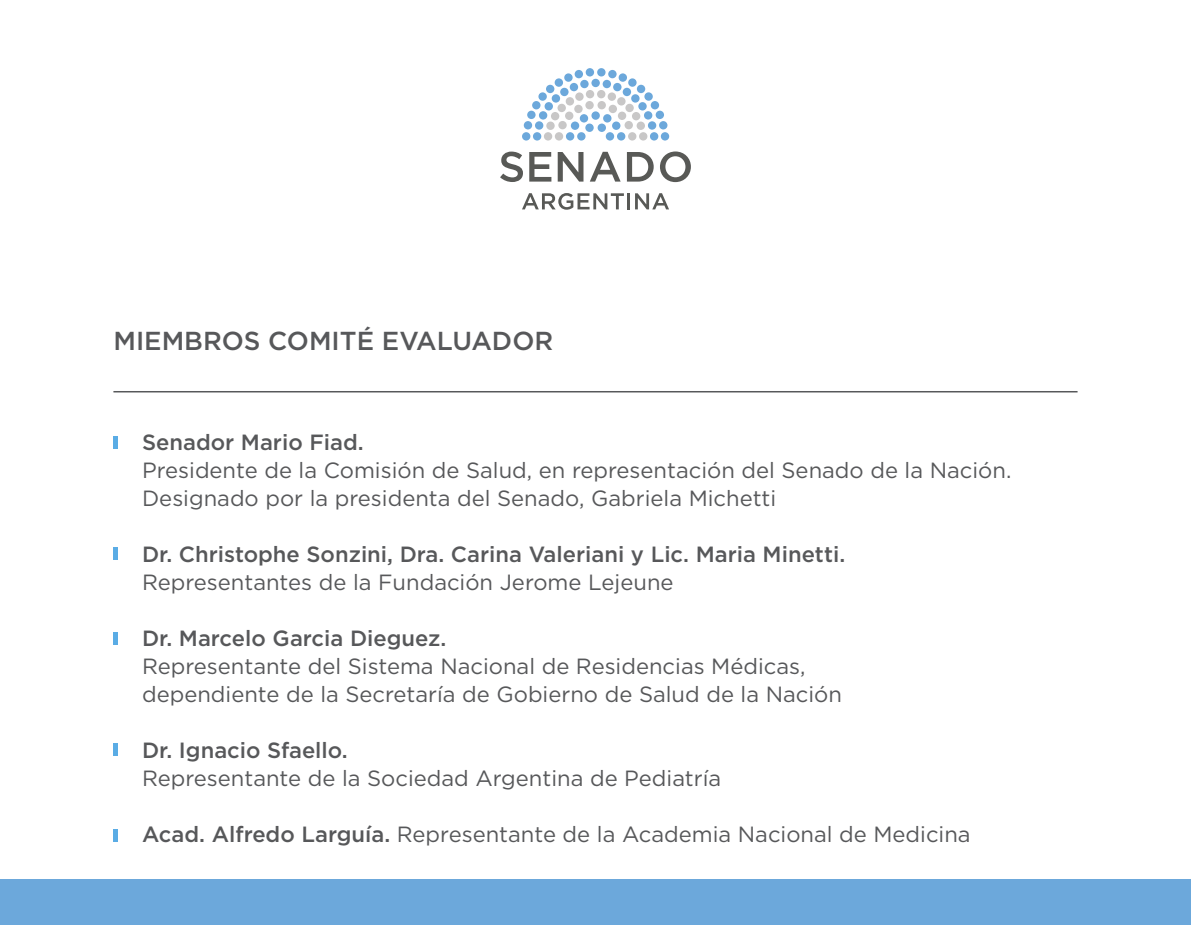
<style>
.page{position:relative;width:1191px;height:925px;background:#fff}
.page>*{position:absolute;margin:0;border:0;box-sizing:border-box;transform-origin:0 0}
.t1{font:500 26px "Gotham";color:#57585a}
.t2{font:22px/28px "Gotham";color:#57585a}
.t3{font:500 22px "Gotham";color:#57585a}
.s1{font-weight:500}
</style>
<div class="page">
<hr style="left:113px;top:391px;width:964px;height:1px;background:#57585a">
<div style="left:617px;top:132px;width:8px;height:9px;background:#6ca8db;border-radius:50%"></div>
<div style="left:612px;top:122px;width:8px;height:8px;background:#6ca8db;border-radius:50%"></div>
<div style="left:603px;top:114px;width:8px;height:9px;background:#6ca8db;border-radius:50%"></div>
<div style="left:591px;top:111px;width:9px;height:9px;background:#6ca8db;border-radius:50%"></div>
<div style="left:580px;top:114px;width:8px;height:9px;background:#6ca8db;border-radius:50%"></div>
<div style="left:571px;top:122px;width:8px;height:8px;background:#6ca8db;border-radius:50%"></div>
<div style="left:566px;top:132px;width:8px;height:9px;background:#6ca8db;border-radius:50%"></div>
<div style="left:606px;top:132px;width:8px;height:9px;background:#6ca8db;border-radius:50%"></div>
<div style="left:597px;top:124px;width:9px;height:8px;background:#6ca8db;border-radius:50%"></div>
<div style="left:585px;top:124px;width:8px;height:8px;background:#6ca8db;border-radius:50%"></div>
<div style="left:577px;top:132px;width:8px;height:9px;background:#6ca8db;border-radius:50%"></div>
<div style="left:639px;top:132px;width:8px;height:9px;background:#c8c7c7;border-radius:50%"></div>
<div style="left:636px;top:122px;width:9px;height:8px;background:#c8c7c7;border-radius:50%"></div>
<div style="left:632px;top:112px;width:8px;height:8px;background:#c8c7c7;border-radius:50%"></div>
<div style="left:625px;top:104px;width:9px;height:8px;background:#c8c7c7;border-radius:50%"></div>
<div style="left:617px;top:97px;width:8px;height:9px;background:#c8c7c7;border-radius:50%"></div>
<div style="left:607px;top:92px;width:9px;height:9px;background:#c8c7c7;border-radius:50%"></div>
<div style="left:597px;top:90px;width:8px;height:8px;background:#c8c7c7;border-radius:50%"></div>
<div style="left:586px;top:90px;width:8px;height:8px;background:#c8c7c7;border-radius:50%"></div>
<div style="left:575px;top:92px;width:8px;height:9px;background:#c8c7c7;border-radius:50%"></div>
<div style="left:566px;top:97px;width:8px;height:9px;background:#c8c7c7;border-radius:50%"></div>
<div style="left:557px;top:104px;width:9px;height:8px;background:#c8c7c7;border-radius:50%"></div>
<div style="left:551px;top:112px;width:8px;height:8px;background:#c8c7c7;border-radius:50%"></div>
<div style="left:546px;top:122px;width:8px;height:8px;background:#c8c7c7;border-radius:50%"></div>
<div style="left:544px;top:132px;width:8px;height:9px;background:#c8c7c7;border-radius:50%"></div>
<div style="left:628px;top:132px;width:8px;height:9px;background:#c8c7c7;border-radius:50%"></div>
<div style="left:624px;top:121px;width:9px;height:8px;background:#c8c7c7;border-radius:50%"></div>
<div style="left:618px;top:112px;width:8px;height:8px;background:#c8c7c7;border-radius:50%"></div>
<div style="left:608px;top:105px;width:9px;height:8px;background:#c8c7c7;border-radius:50%"></div>
<div style="left:597px;top:101px;width:9px;height:8px;background:#c8c7c7;border-radius:50%"></div>
<div style="left:585px;top:101px;width:9px;height:8px;background:#c8c7c7;border-radius:50%"></div>
<div style="left:574px;top:105px;width:8px;height:8px;background:#c8c7c7;border-radius:50%"></div>
<div style="left:565px;top:112px;width:8px;height:8px;background:#c8c7c7;border-radius:50%"></div>
<div style="left:558px;top:121px;width:9px;height:8px;background:#c8c7c7;border-radius:50%"></div>
<div style="left:555px;top:132px;width:8px;height:9px;background:#c8c7c7;border-radius:50%"></div>
<div style="left:661px;top:132px;width:8px;height:9px;background:#6ca8db;border-radius:50%"></div>
<div style="left:659px;top:121px;width:8px;height:8px;background:#6ca8db;border-radius:50%"></div>
<div style="left:655px;top:111px;width:9px;height:8px;background:#6ca8db;border-radius:50%"></div>
<div style="left:650px;top:101px;width:9px;height:8px;background:#6ca8db;border-radius:50%"></div>
<div style="left:644px;top:92px;width:9px;height:9px;background:#6ca8db;border-radius:50%"></div>
<div style="left:637px;top:85px;width:8px;height:8px;background:#6ca8db;border-radius:50%"></div>
<div style="left:628px;top:78px;width:8px;height:9px;background:#6ca8db;border-radius:50%"></div>
<div style="left:618px;top:73px;width:9px;height:9px;background:#6ca8db;border-radius:50%"></div>
<div style="left:608px;top:70px;width:8px;height:8px;background:#6ca8db;border-radius:50%"></div>
<div style="left:597px;top:68px;width:8px;height:8px;background:#6ca8db;border-radius:50%"></div>
<div style="left:585px;top:68px;width:9px;height:8px;background:#6ca8db;border-radius:50%"></div>
<div style="left:574px;top:70px;width:9px;height:8px;background:#6ca8db;border-radius:50%"></div>
<div style="left:564px;top:73px;width:8px;height:9px;background:#6ca8db;border-radius:50%"></div>
<div style="left:554px;top:78px;width:9px;height:9px;background:#6ca8db;border-radius:50%"></div>
<div style="left:546px;top:85px;width:8px;height:8px;background:#6ca8db;border-radius:50%"></div>
<div style="left:538px;top:92px;width:9px;height:9px;background:#6ca8db;border-radius:50%"></div>
<div style="left:532px;top:101px;width:8px;height:8px;background:#6ca8db;border-radius:50%"></div>
<div style="left:527px;top:111px;width:8px;height:8px;background:#6ca8db;border-radius:50%"></div>
<div style="left:524px;top:121px;width:8px;height:8px;background:#6ca8db;border-radius:50%"></div>
<div style="left:522px;top:132px;width:8px;height:9px;background:#6ca8db;border-radius:50%"></div>
<div style="left:650px;top:132px;width:8px;height:9px;background:#6ca8db;border-radius:50%"></div>
<div style="left:648px;top:121px;width:8px;height:9px;background:#6ca8db;border-radius:50%"></div>
<div style="left:644px;top:111px;width:8px;height:9px;background:#6ca8db;border-radius:50%"></div>
<div style="left:638px;top:102px;width:8px;height:8px;background:#6ca8db;border-radius:50%"></div>
<div style="left:631px;top:94px;width:8px;height:9px;background:#6ca8db;border-radius:50%"></div>
<div style="left:622px;top:88px;width:9px;height:8px;background:#6ca8db;border-radius:50%"></div>
<div style="left:613px;top:83px;width:8px;height:8px;background:#6ca8db;border-radius:50%"></div>
<div style="left:602px;top:80px;width:9px;height:8px;background:#6ca8db;border-radius:50%"></div>
<div style="left:591px;top:79px;width:9px;height:8px;background:#6ca8db;border-radius:50%"></div>
<div style="left:580px;top:80px;width:8px;height:8px;background:#6ca8db;border-radius:50%"></div>
<div style="left:570px;top:83px;width:8px;height:8px;background:#6ca8db;border-radius:50%"></div>
<div style="left:560px;top:88px;width:8px;height:8px;background:#6ca8db;border-radius:50%"></div>
<div style="left:552px;top:94px;width:8px;height:9px;background:#6ca8db;border-radius:50%"></div>
<div style="left:544px;top:102px;width:9px;height:8px;background:#6ca8db;border-radius:50%"></div>
<div style="left:539px;top:111px;width:8px;height:9px;background:#6ca8db;border-radius:50%"></div>
<div style="left:535px;top:121px;width:8px;height:9px;background:#6ca8db;border-radius:50%"></div>
<div style="left:533px;top:132px;width:8px;height:9px;background:#6ca8db;border-radius:50%"></div>
<svg style="left:500px;top:152px;width:23px;height:30px"></svg>
<svg style="left:529px;top:152px;width:22px;height:30px"></svg>
<svg style="left:558px;top:152px;width:25px;height:30px"></svg>
<svg style="left:590px;top:152px;width:30px;height:30px"></svg>
<svg style="left:627px;top:152px;width:26px;height:30px"></svg>
<svg style="left:660px;top:151px;width:31px;height:31px"></svg>
<svg style="left:522px;top:193px;width:102px;height:17px"></svg>
<hr style="left:627px;top:193px;width:3px;height:16px;background:#585956">
<svg style="left:635px;top:193px;width:34px;height:16px"></svg>
<hr style="left:113px;top:436px;width:4px;height:12px;background:#5aace5">
<hr style="left:113px;top:743px;width:4px;height:13px;background:#5aace5">
<hr style="left:113px;top:829px;width:4px;height:12px;background:#5aace5">
<hr style="left:113px;top:547px;width:4px;height:13px;background:#5aace5">
<hr style="left:113px;top:632px;width:4px;height:13px;background:#5aace5">
<div style="left:0;top:879px;width:1191px;height:46px;background:#6ca8db"></div>
<p class="t1" style="left:113px;top:324px;width:441px">MIEMBROS COMITÉ EVALUADOR</p>
<p class="t3" style="left:142px;top:428px;width:223px">Senador Mario Fiad.</p>
<p class="t2" style="left:142px;top:456px;width:871px">Presidente de la Comisión de Salud, en representación del Senado de la Nación.<br>Designado por la presidenta del Senado, Gabriela Michetti</p>
<p class="t3" style="left:142px;top:540px;width:704px">Dr. Christophe Sonzini, Dra. Carina Valeriani y Lic. Maria Minetti.</p>
<p class="t2" style="left:142px;top:568px;width:533px">Representantes de la Fundación Jerome Lejeune</p>
<p class="t3" style="left:142px;top:624px;width:306px">Dr. Marcelo Garcia Dieguez.</p>
<p class="t2" style="left:142px;top:652px;width:701px">Representante del Sistema Nacional de Residencias Médicas, dependiente de la Secretaría de Gobierno de Salud de la Nación</p>
<p class="t3" style="left:142px;top:736px;width:207px">Dr. Ignacio Sfaello.</p>
<p class="t2" style="left:142px;top:764px;width:580px">Representante de la Sociedad Argentina de Pediatría</p>
<p class="t2" style="left:142px;top:820px;width:830px"><span class="s1">Acad. Alfredo Larguía.</span> Representante de la Academia Nacional de Medicina</p>
</div>
